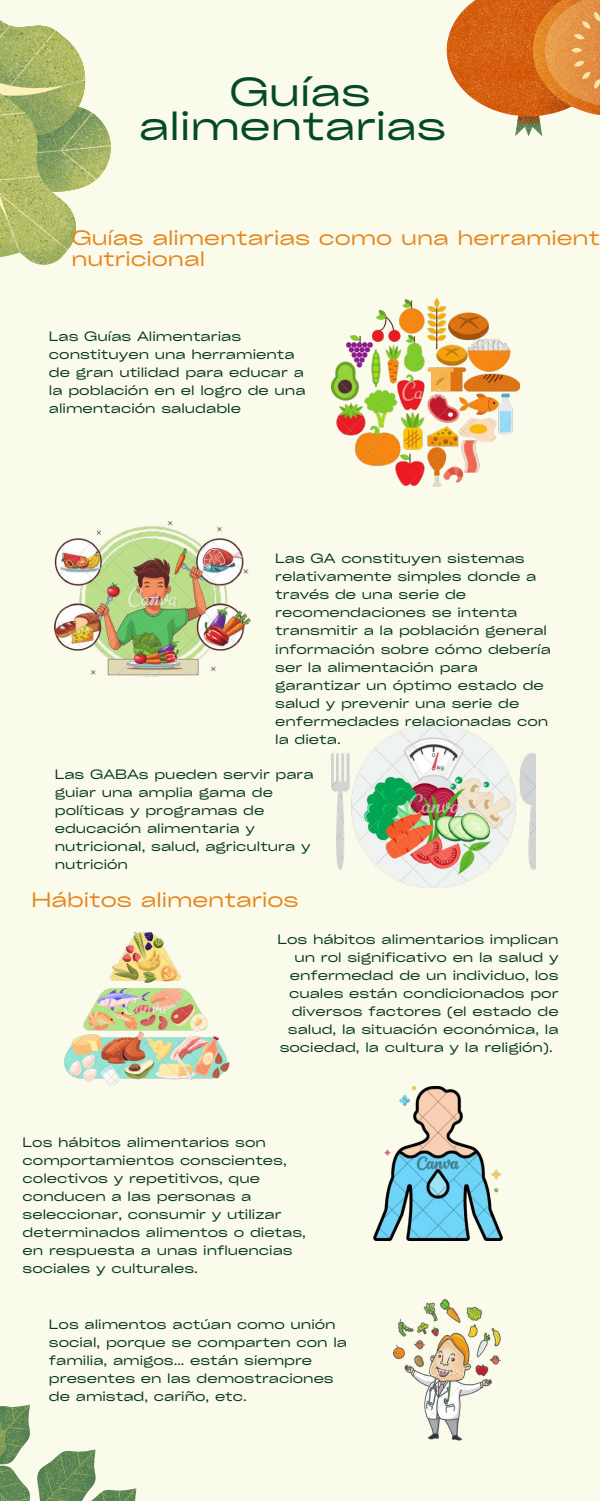
<style>
.page{position:relative;width:600px;height:1501px;background:#fff}
.page>*{position:absolute;margin:0;border:0;box-sizing:border-box;transform-origin:0 0}
.t1{font:39px/34.5px "Cy Grotesk Grand";color:#044b25;text-align:center}
.t2{font:20px/21px "Cy Grotesk Grand";color:#e5871e}
.t3{font:13px/18px "Cy Grotesk Grand";color:#07391e}
</style>
<div class="page">
<div style="left:0;top:0;width:600px;height:1500px;background:#fbfbec"></div>
<svg style="left:447px;top:0;width:153px;height:136px"></svg>
<svg style="left:0;top:20px;width:111px;height:245px"></svg>
<svg style="left:0;top:1404px;width:137px;height:96px"></svg>
<img style="left:332px;top:298px;width:187px;height:188px">
<img style="left:55px;top:521px;width:196px;height:155px">
<img style="left:332px;top:724px;width:203px;height:162px">
<img style="left:64px;top:931px;width:166px;height:153px">
<img style="left:373px;top:1086px;width:130px;height:154px">
<img style="left:393px;top:1299px;width:107px;height:141px">
<h1 class="t1" style="left:139px;top:73px;width:309px">Guías alimentarias</h1>
<h2 class="t2" style="left:71px;top:226px;width:530px">Guías alimentarias como una herramient nutricional</h2>
<p class="t3" style="left:49px;top:326px;width:258px">Las Guías Alimentarias constituyen una herramienta de gran utilidad para educar a la población en el logro de una alimentación saludable</p>
<p class="t3" style="left:275px;top:549px;width:277px">Las GA constituyen sistemas relativamente simples donde a través de una serie de recomendaciones se intenta transmitir a la población general información sobre cómo debería ser la alimentación para garantizar un óptimo estado de salud y prevenir una serie de enfermedades relacionadas con la dieta.</p>
<p class="t3" style="left:55px;top:765px;width:260px">Las GABAs pueden servir para guiar una amplia gama de políticas y programas de educación alimentaria y nutricional, salud, agricultura y nutrición</p>
<h2 class="t2" style="left:31px;top:888px;width:269px">Hábitos alimentarios</h2>
<p class="t3" style="left:277px;top:929px;width:283px">Los hábitos alimentarios implican</p>
<p class="t3" style="left:294px;top:947px;width:266px">un rol significativo en la salud y</p>
<p class="t3" style="left:290px;top:965px;width:270px">enfermedad de un individuo, los</p>
<p class="t3" style="left:289px;top:983px;width:271px">cuales están condicionados por</p>
<p class="t3" style="left:292px;top:1001px;width:268px">diversos factores (el estado de</p>
<p class="t3" style="left:288px;top:1019px;width:272px">salud, la situación económica, la</p>
<p class="t3" style="left:280px;top:1037px;width:275px">sociedad, la cultura y la religión).</p>
<p class="t3" style="left:23px;top:1132px;width:285px">Los hábitos alimentarios son comportamientos conscientes, colectivos y repetitivos, que conducen a las personas a seleccionar, consumir y utilizar determinados alimentos o dietas, en respuesta a unas influencias sociales y culturales.</p>
<p class="t3" style="left:49px;top:1314px;width:300px">Los alimentos actúan como unión social, porque se comparten con la familia, amigos… están siempre presentes en las demostraciones de amistad, cariño, etc.</p>
</div>
